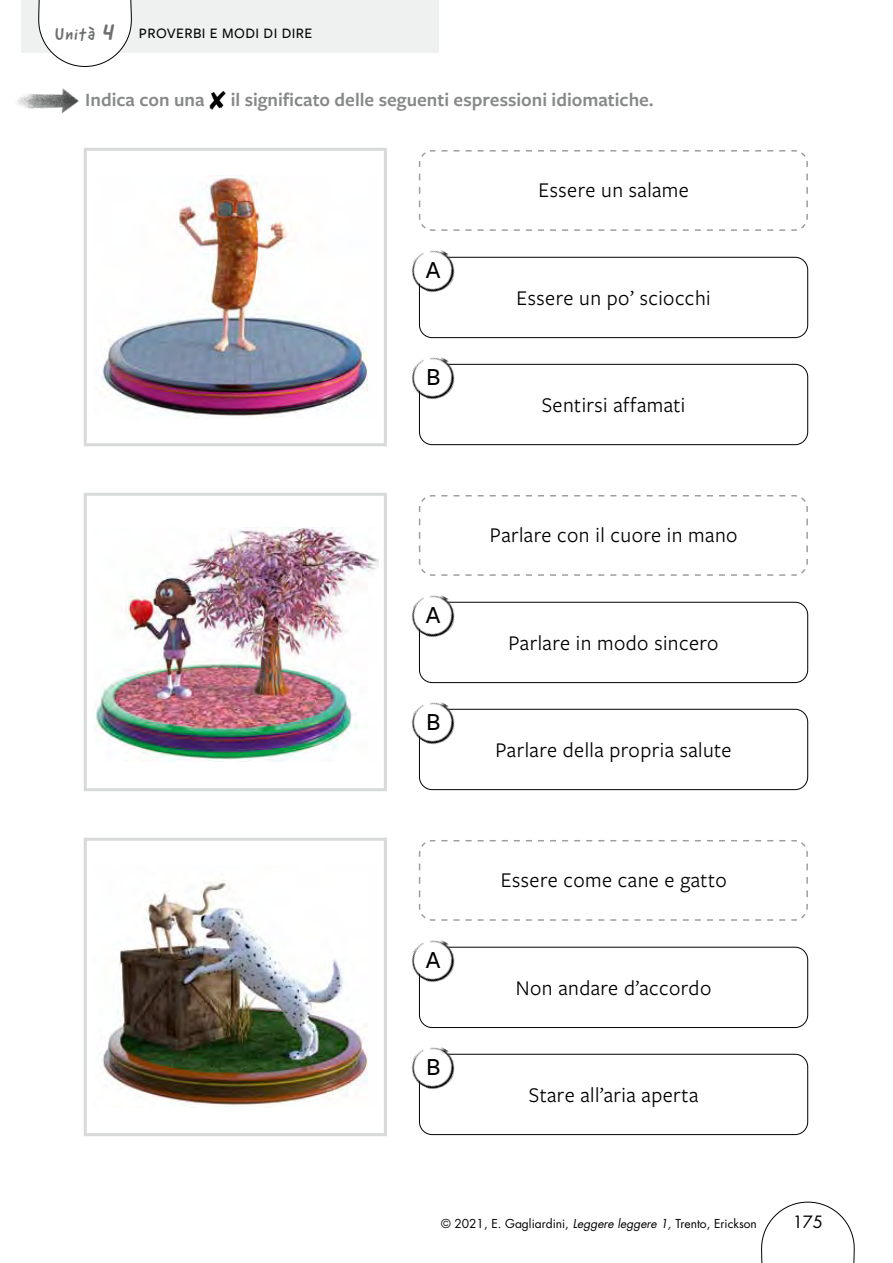
<style>
.page{position:relative;width:893px;height:1263px;background:#fff}
.page>*{position:absolute;margin:0;border:0;box-sizing:border-box;transform-origin:0 0}
.t1{font:500 25.5px "Freight Sans Pro";color:#000}
.t2{font:21.75px "Freight Sans Pro";letter-spacing:.02em;color:#000}
.t3{font:600 19.5px "Freight Sans Pro";color:#878988}
.t4{font:16.5px "Futura Std";color:#000}
.t5{font:500 15px "Freight Sans Pro";letter-spacing:.03em;color:#000}
.t6{font:12px "Futura Std";color:#000}
.s1{font-family:"Good Dog New";font-weight:400;font-size:17.25px;color:#fff}
.s2{font-family:"Good Dog New";font-weight:400;font-size:23.55px;color:#fff}
.s3{color:#000}
.s4{font-style:italic}
</style>
<div class="page">
<svg style="left:761px;top:1202px;width:94px;height:61px"></svg>
<div style="left:21px;top:0;width:418px;height:52px;background:#eff0f0"></div>
<svg style="left:38px;top:0;width:94px;height:67px"></svg>
<img style="left:17px;top:88px;width:61px;height:26px">
<div style="left:84px;top:148px;width:303px;height:298px;background:#fff;border:3px solid #d8dada"></div>
<img style="left:101px;top:176px;width:267px;height:242px">
<div style="left:84px;top:493px;width:303px;height:298px;background:#fff;border:3px solid #d8dada"></div>
<img style="left:94px;top:527px;width:285px;height:234px">
<div style="left:84px;top:838px;width:303px;height:298px;background:#fff;border:3px solid #d8dada"></div>
<img style="left:102px;top:880px;width:266px;height:228px">
<svg style="left:418px;top:150px;width:390px;height:81px"></svg>
<div style="left:419px;top:257px;width:389px;height:81px;border:1px solid #000;border-radius:13px"></div>
<img style="left:411px;top:250px;width:52px;height:50px">
<div style="left:419px;top:364px;width:389px;height:81px;border:1px solid #000;border-radius:13px"></div>
<img style="left:411px;top:357px;width:52px;height:50px">
<svg style="left:418px;top:495px;width:390px;height:81px"></svg>
<div style="left:419px;top:602px;width:389px;height:81px;border:1px solid #000;border-radius:13px"></div>
<img style="left:411px;top:595px;width:52px;height:49px">
<div style="left:419px;top:709px;width:389px;height:81px;border:1px solid #000;border-radius:13px"></div>
<img style="left:411px;top:702px;width:52px;height:49px">
<svg style="left:418px;top:840px;width:390px;height:81px"></svg>
<div style="left:419px;top:947px;width:389px;height:81px;border:1px solid #000;border-radius:13px"></div>
<img style="left:411px;top:940px;width:52px;height:49px">
<div style="left:419px;top:1054px;width:389px;height:81px;border:1px solid #000;border-radius:13px"></div>
<img style="left:411px;top:1047px;width:52px;height:49px">
<p class="t5" style="left:55px;top:23px;width:259px"><span class="s1">Unità</span> <span class="s2">4</span> PROVERBI E MODI DI DIRE</p>
<p class="t3" style="left:85px;top:86px;width:570px">Indica con una <span class="s3">✘</span> il significato delle seguenti espressioni idiomatiche.</p>
<p class="t1" style="left:426px;top:252px;width:16px">A</p>
<p class="t1" style="left:426px;top:359px;width:16px">B</p>
<p class="t1" style="left:426px;top:597px;width:16px">A</p>
<p class="t1" style="left:426px;top:704px;width:16px">B</p>
<p class="t1" style="left:426px;top:942px;width:16px">A</p>
<p class="t1" style="left:426px;top:1049px;width:16px">B</p>
<p class="t2" style="left:539px;top:175px;width:152px">Essere un salame</p>
<p class="t2" style="left:516px;top:283px;width:196px">Essere un po’ sciocchi</p>
<p class="t2" style="left:542px;top:390px;width:145px">Sentirsi affamati</p>
<p class="t2" style="left:490px;top:520px;width:249px">Parlare con il cuore in mano</p>
<p class="t2" style="left:509px;top:628px;width:212px">Parlare in modo sincero</p>
<p class="t2" style="left:496px;top:735px;width:237px">Parlare della propria salute</p>
<p class="t2" style="left:501px;top:865px;width:227px">Essere come cane e gatto</p>
<p class="t2" style="left:516px;top:973px;width:197px">Non andare d’accordo</p>
<p class="t2" style="left:529px;top:1080px;width:171px">Stare all’aria aperta</p>
<p class="t6" style="left:441px;top:1215px;width:317px">© 2021, E. Gagliardini, <span class="s4">Leggere leggere 1,</span> Trento, Erickson</p>
<p class="t4" style="left:793px;top:1211px;width:32px">175</p>
</div>
